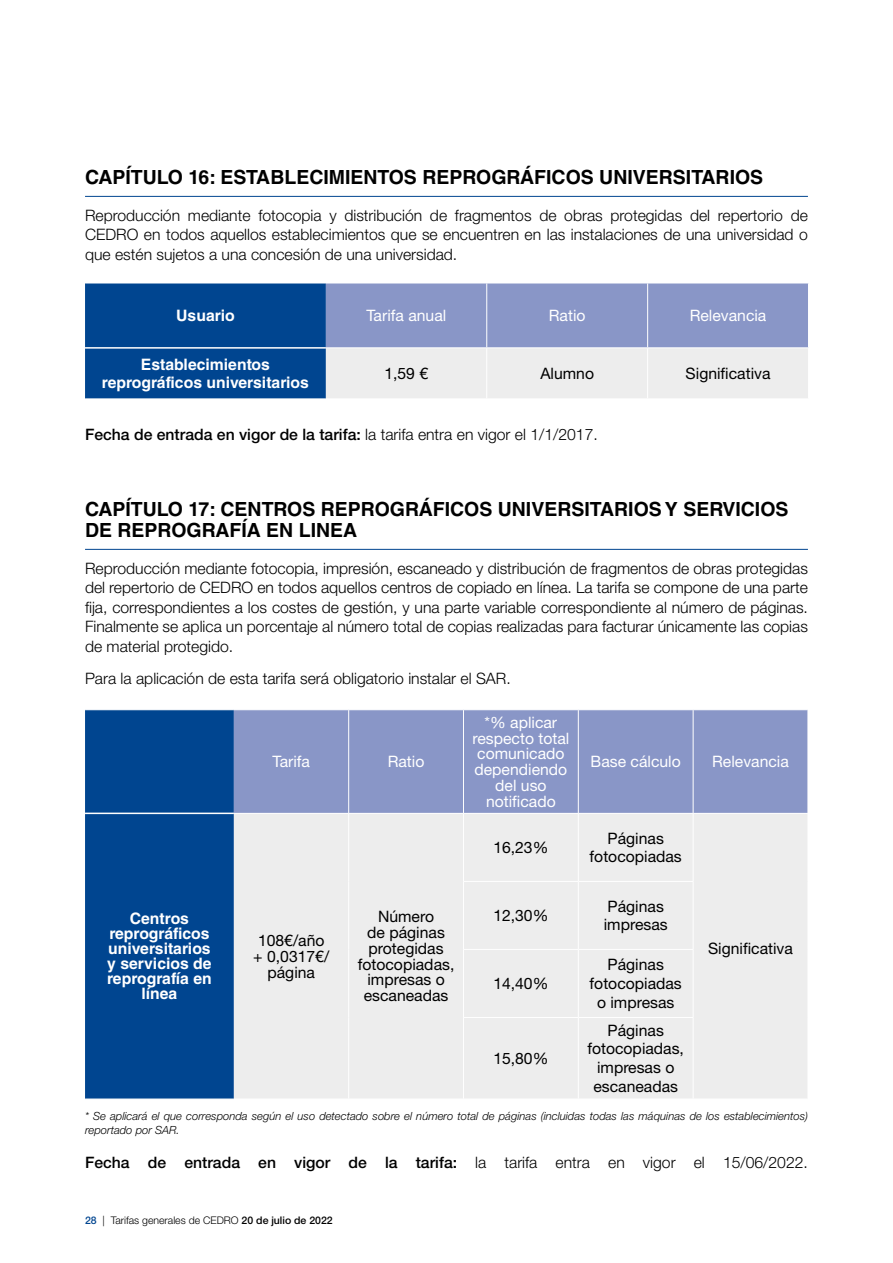
<style>
.page{position:relative;width:893px;height:1263px;background:#fff}
.page>*{position:absolute;margin:0;border:0;box-sizing:border-box;transform-origin:0 0}
.CAPÍTULO{font:700 19.5px/21px "Helvetica LT Std";color:#000}
.txt{font:300 15.75px/19.5px "Helvetica Neue LT Std";color:#000;text-align:justify}
.t1{font:15.75px/15.8px "Helvetica Neue LT Std";color:#000;text-align:center}
.t2{font:15.75px/15.8px "Helvetica Neue LT Std";color:#fff;text-align:center}
.parrafo_sangria{font:700 15.75px/15px "Helvetica LT Std";color:#fff;text-align:center}
.txt-2{font:500 15.75px "Helvetica Neue LT Std";color:#000}
.notas{font:italic 300 11.25px/13.5px "Helvetica Neue LT Std";color:#000}
.t3{font:300 10.5px "Helvetica Neue LT Std";color:#000}
.s1{font-weight:300}
.s2{font-weight:500}
.s3{font-weight:500;color:#004590}
</style>
<div class="page">
<hr style="left:85px;top:196px;width:723px;height:1px;background:#004590">
<hr style="left:85px;top:549px;width:723px;height:1px;background:#004590">
<svg style="left:85px;top:284px;width:723px;height:114px;background:#7994c0"></svg>
<hr style="left:85px;top:347px;width:241px;height:2px;background:#fff">
<hr style="left:486px;top:283px;width:1px;height:64px;background:#fff">
<hr style="left:647px;top:283px;width:1px;height:64px;background:#fff">
<hr style="left:326px;top:347px;width:161px;height:1px;background:#fff">
<hr style="left:487px;top:347px;width:161px;height:1px;background:#fff">
<hr style="left:486px;top:348px;width:1px;height:50px;background:#fff">
<hr style="left:647px;top:348px;width:1px;height:50px;background:#fff">
<hr style="left:648px;top:347px;width:161px;height:1px;background:#fff">
<div style="left:85px;top:710px;width:149px;height:389px;background:#004590"></div>
<div style="left:234px;top:710px;width:573px;height:103px;background:#8996c7"></div>
<div style="left:234px;top:814px;width:573px;height:284px;background:#ededed"></div>
<hr style="left:85px;top:813px;width:149px;height:1px;background:#fff">
<hr style="left:348px;top:710px;width:1px;height:103px;background:#fff">
<hr style="left:463px;top:710px;width:1px;height:103px;background:#fff">
<hr style="left:578px;top:710px;width:1px;height:103px;background:#fff">
<hr style="left:693px;top:710px;width:1px;height:103px;background:#fff">
<hr style="left:463px;top:881px;width:115px;height:1px;background:#fff">
<hr style="left:578px;top:881px;width:115px;height:1px;background:#fff">
<hr style="left:463px;top:949px;width:115px;height:1px;background:#fff">
<hr style="left:578px;top:949px;width:115px;height:1px;background:#fff">
<hr style="left:463px;top:1017px;width:115px;height:1px;background:#fff">
<hr style="left:578px;top:1017px;width:115px;height:1px;background:#fff">
<hr style="left:348px;top:814px;width:1px;height:67px;background:#fff">
<hr style="left:463px;top:814px;width:1px;height:67px;background:#fff">
<hr style="left:578px;top:814px;width:1px;height:67px;background:#fff">
<hr style="left:693px;top:814px;width:1px;height:67px;background:#fff">
<hr style="left:348px;top:881px;width:1px;height:68px;background:#fff">
<hr style="left:463px;top:882px;width:1px;height:67px;background:#fff">
<hr style="left:578px;top:882px;width:1px;height:67px;background:#fff">
<hr style="left:693px;top:882px;width:1px;height:67px;background:#fff">
<hr style="left:348px;top:949px;width:1px;height:68px;background:#fff">
<hr style="left:463px;top:950px;width:1px;height:67px;background:#fff">
<hr style="left:578px;top:950px;width:1px;height:67px;background:#fff">
<hr style="left:693px;top:950px;width:1px;height:67px;background:#fff">
<hr style="left:348px;top:1017px;width:1px;height:82px;background:#fff">
<hr style="left:463px;top:1018px;width:1px;height:81px;background:#fff">
<hr style="left:578px;top:1018px;width:1px;height:81px;background:#fff">
<hr style="left:693px;top:1018px;width:1px;height:81px;background:#fff">
<p class="CAPÍTULO" style="left:85px;top:166px;width:680px">CAPÍTULO 16: ESTABLECIMIENTOS REPROGRÁFICOS UNIVERSITARIOS</p>
<p class="txt" style="left:85px;top:205px;width:724px">Reproducción mediante fotocopia y distribución de fragmentos de obras protegidas del repertorio de CEDRO en todos aquellos establecimientos que se encuentren en las instalaciones de una universidad o que estén sujetos a una concesión de una universidad.</p>
<p class="parrafo_sangria" style="left:176px;top:308px;width:60px">Usuario</p>
<p class="t2" style="left:366px;top:307px;width:81px">Tarifa anual</p>
<p class="t2" style="left:549px;top:307px;width:38px">Ratio</p>
<p class="t2" style="left:690px;top:307px;width:78px">Relevancia</p>
<p class="parrafo_sangria" style="left:102px;top:354px;width:209px;line-height:18.9px">Establecimientos reprográficos universitarios</p>
<p class="t1" style="left:384px;top:365px;width:45px">1,59 €</p>
<p class="t1" style="left:540px;top:365px;width:55px">Alumno</p>
<p class="t1" style="left:686px;top:365px;width:86px">Significativa</p>
<p class="txt-2" style="left:85px;top:425px;width:514px">Fecha de entrada en vigor de la tarifa: <span class="s1">la tarifa entra en vigor el 1/1/2017.</span></p>
<p class="CAPÍTULO" style="left:85px;top:498px;width:705px">CAPÍTULO 17: CENTROS REPROGRÁFICOS UNIVERSITARIOS Y SERVICIOS<br>DE REPROGRAFÍA EN LINEA</p>
<p class="txt" style="left:85px;top:558px;width:724px">Reproducción mediante fotocopia, impresión, escaneado y distribución de fragmentos de obras protegidas del repertorio de CEDRO en todos aquellos centros de copiado en línea. La tarifa se compone de una parte fija, correspondientes a los costes de gestión, y una parte variable correspondiente al número de páginas.<br>Finalmente se aplica un porcentaje al número total de copias realizadas para facturar únicamente las copias de material protegido.</p>
<p class="txt" style="left:85px;top:668px;width:427px">Para la aplicación de esta tarifa será obligatorio instalar el SAR.</p>
<p class="parrafo_sangria" style="left:107px;top:911px;width:106px">Centros reprográficos universitarios y servicios de reprografía en línea</p>
<p class="t2" style="left:272px;top:753px;width:39px">Tarifa</p>
<p class="t2" style="left:388px;top:753px;width:38px">Ratio</p>
<p class="t1" style="left:253px;top:932px;width:77px">108€/año + 0,0317€/ página</p>
<p class="t1" style="left:358px;top:909px;width:98px">Número<br>de páginas protegidas fotocopiadas, impresas o escaneadas</p>
<p class="t2" style="left:472px;top:714px;width:98px">*% aplicar respecto total comunicado dependiendo del uso notificado</p>
<p class="t2" style="left:591px;top:753px;width:92px">Base cálculo</p>
<p class="t2" style="left:712px;top:753px;width:78px">Relevancia</p>
<p class="t1" style="left:493px;top:839px;width:57px">16,23%</p>
<p class="t1" style="left:590px;top:828px;width:94px;line-height:18.9px">Páginas fotocopiadas</p>
<p class="t1" style="left:493px;top:907px;width:57px">12,30%</p>
<p class="t1" style="left:604px;top:896px;width:65px;line-height:18.9px;text-align:left">Páginas impresas</p>
<p class="t1" style="left:493px;top:975px;width:57px">14,40%</p>
<p class="t1" style="left:590px;top:955px;width:94px;line-height:18.9px">Páginas fotocopiadas o impresas</p>
<p class="t1" style="left:708px;top:940px;width:86px">Significativa</p>
<p class="t1" style="left:587px;top:1020px;width:98px;line-height:18.9px">Páginas fotocopiadas, impresas o escaneadas</p>
<p class="notas" style="left:85px;top:1109px;width:724px">* Se aplicará el que corresponda según el uso detectado sobre el número total de páginas (incluidas todas las máquinas de los establecimientos) reportado por SAR.</p>
<p class="txt" style="left:85px;top:1152px;width:724px"><span class="s2">Fecha de entrada en vigor de la tarifa:</span> la tarifa entra en vigor el 15/06/2022.</p>
<p class="t1" style="left:493px;top:1050px;width:57px">15,80%</p>
<p class="t3" style="left:85px;top:1213px;width:249px"><span class="s3">28</span> | Tarifas generales de CEDRO <span class="s2">20 de julio de 2022</span></p>
</div>
